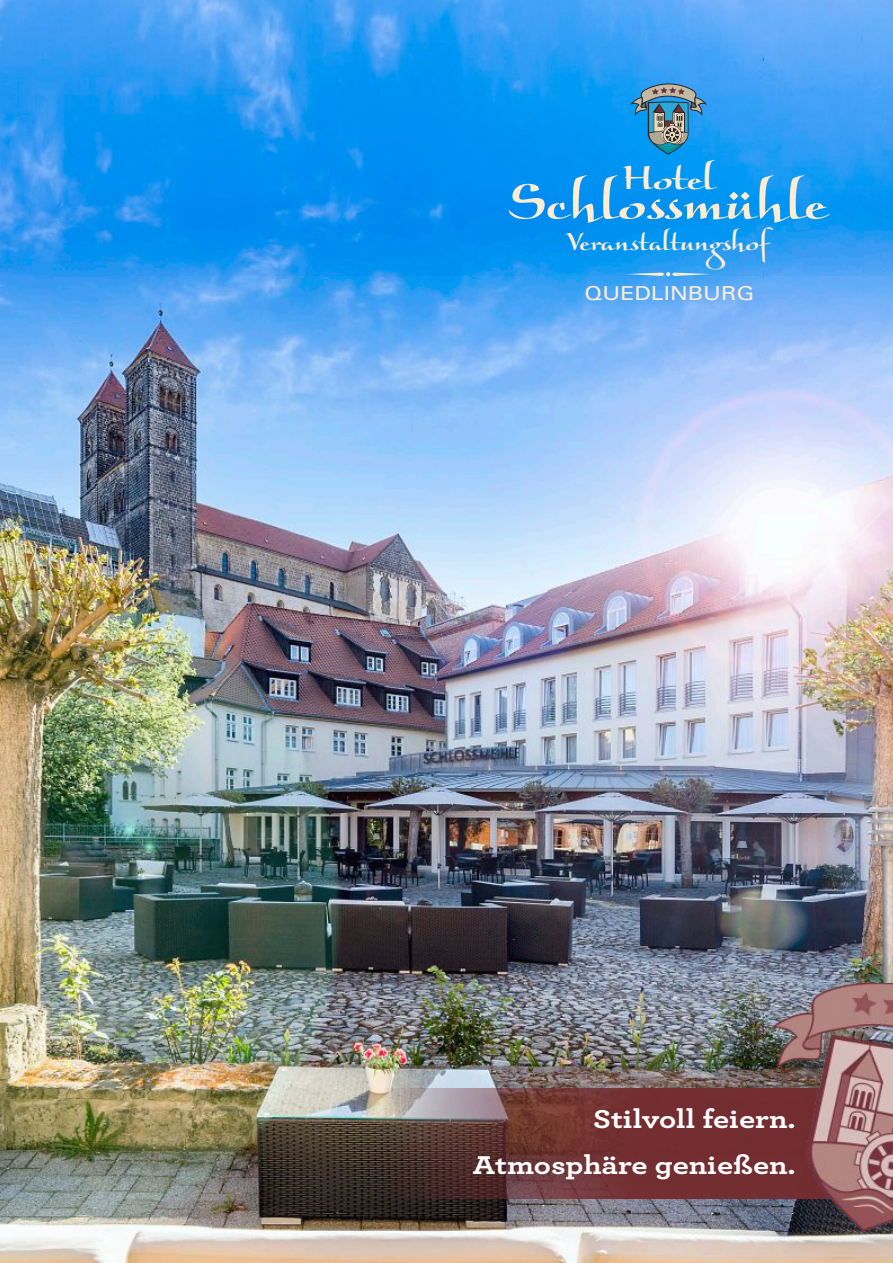
<style>
.page{position:relative;width:893px;height:1263px;background:#fff}
.page>*{position:absolute;margin:0;border:0;box-sizing:border-box;transform-origin:0 0}
.t1{font:51.15px "Braganza ITC Std";letter-spacing:-.04em;color:#feedd3;scale:1.06 1}
.t2{font:34.5px "Braganza ITC Std";letter-spacing:-.05em;color:#feedd3;scale:1.09 1}
.t3{font:700 27px/46.3px "Archer";color:#fff;text-align:right;scale:1.19 1}
.t4{font:25.65px "Braganza ITC Std";letter-spacing:-.04em;color:#feedd3}
.t5{font:500 19.2px "Univers CE";color:#feedd3;scale:1.19 1}
</style>
<div class="page">
<img style="left:0;top:0;width:893px;height:189px">
<img style="left:0;top:189px;width:893px;height:1074px">
<svg style="left:386px;top:1088px;width:385px;height:111px;background:#6e3c3c"></svg>
<img style="left:771px;top:983px;width:122px;height:248px">
<svg style="left:625px;top:272px;width:86px;height:4px"></svg>
<svg style="left:630px;top:83px;width:77px;height:72px;background:#4590ba"></svg>
<p class="t2" style="left:622px;top:157px;width:87px">Hotel</p>
<h1 class="t1" style="left:509px;top:171px;width:303px">Schlossmühle</h1>
<p class="t4" style="left:566px;top:226px;width:205px">Veranstaltungshof</p>
<p class="t5" style="left:585px;top:287px;width:144px">QUEDLINBURG</p>
<p class="t3" style="left:473px;top:1096px;width:273px">Stilvoll feiern.<br>Atmosphäre genießen.</p>
</div>
